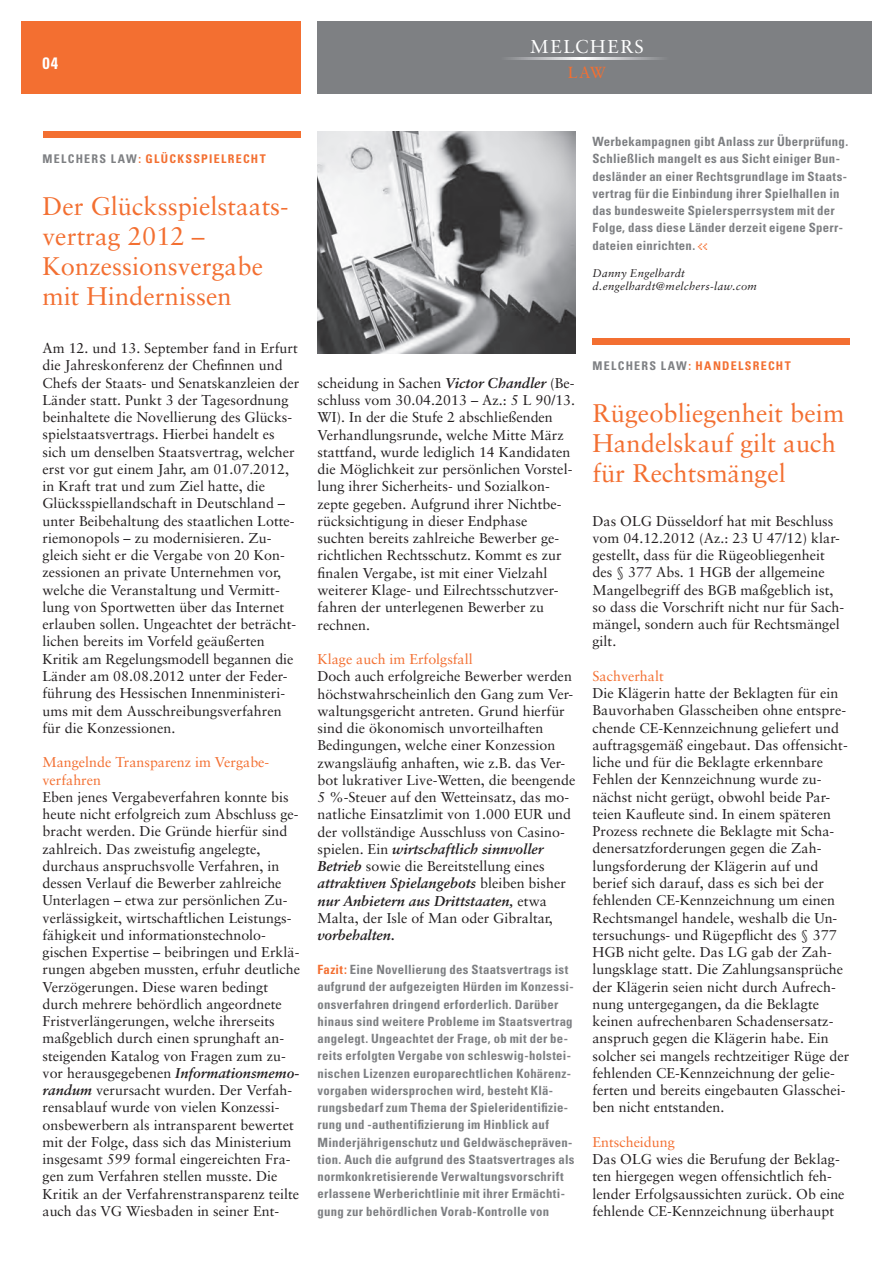
<style>
.page{position:relative;width:893px;height:1263px;background:#fff}
.page>*{position:absolute;margin:0;border:0;box-sizing:border-box;transform-origin:0 0}
.t1{font:25.5px/30px "Sabon";color:#f36f31}
.t2{font:18.6px "Sabon";letter-spacing:.085em;color:#fff}
.t3{font:700 condensed 16.5px "Univers";color:#fff}
.t4{font:16.05px "Sabon";color:#f36f31}
.t5{font:14.25px/17.2px "Sabon";color:#231f20}
.t6{font:14.25px/17.2px "Sabon";color:#f36f31}
.t7{font:italic 700 14.25px "Sabon";color:#231f20}
.t8{font:700 condensed 12.75px/17.2px "Univers";letter-spacing:.025em;color:#7e8083}
.t9{font:700 condensed 12px "Univers";letter-spacing:.105em;color:#f36f31}
.t10{font:italic 11.25px/12.8px "Sabon";letter-spacing:.02em;color:#231f20}
.s1{color:#7e8083}
.s2{font-weight:700;font-style:italic}
.s3{font-family:"Eboy EXT Alpha";font-weight:400;font-stretch:normal;font-size:10.5px;color:#f36f31}
.s4{color:#f36f31}
</style>
<div class="page">
<div style="left:21px;top:21px;width:279px;height:73px;background:#f36f31"></div>
<div style="left:317px;top:22px;width:555px;height:72px;background:#7e8083"></div>
<svg style="left:508px;top:58px;width:154px;height:2px"></svg>
<div style="left:43px;top:132px;width:257px;height:6px;background:#f36f31"></div>
<div style="left:592px;top:339px;width:258px;height:6px;background:#f36f31"></div>
<img style="left:317px;top:131px;width:258px;height:222px">
<p class="t3" style="left:43px;top:53px;width:17px">04</p>
<h2 class="t2" style="left:530px;top:36px;width:115px">MELCHERS</h2>
<p class="t4" style="left:568px;top:63px;width:40px">LAW</p>
<p class="t9" style="left:43px;top:152px;width:225px"><span class="s1">MELCHERS LAW</span>: GLÜCKSSPIELRECHT</p>
<h1 class="t1" style="left:43px;top:191px;width:248px">Der Glücksspielstaats&shy;vertrag 2012 –<br>Konzessionsvergabe mit Hindernissen</h1>
<p class="t5" style="left:43px;top:339px;width:258px">Am 12. und 13. September fand in Erfurt die Jahreskonferenz der Chefinnen und Chefs der Staats- und Senatskanzleien der Länder statt. Punkt 3 der Tagesordnung beinhaltete die Novellierung des Glücks&shy;spielstaatsvertrags. Hierbei handelt es sich um denselben Staatsvertrag, welcher erst vor gut einem Jahr, am 01.07.2012, in Kraft trat und zum Ziel hatte, die Glücksspiellandschaft in Deutschland – unter Beibehaltung des staatlichen Lotte&shy;riemonopols – zu modernisieren. Zu&shy;gleich sieht er die Vergabe von 20 Kon&shy;zessionen an private Unternehmen vor, welche die Veranstaltung und Vermitt&shy;lung von Sportwetten über das Internet erlauben sollen. Ungeachtet der beträcht&shy;lichen bereits im Vorfeld geäußerten Kritik am Regelungsmodell begannen die Länder am 08.08.2012 unter der Feder&shy;führung des Hessischen Innenministeri&shy;ums mit dem Ausschreibungsverfahren für die Konzessionen.</p>
<p class="t6" style="left:43px;top:753px;width:228px">Mangelnde Transparenz im Vergabe&shy;verfahren</p>
<p class="t5" style="left:43px;top:788px;width:259px">Eben jenes Vergabeverfahren konnte bis heute nicht erfolgreich zum Abschluss ge&shy;bracht werden. Die Gründe hierfür sind zahlreich. Das zweistufig angelegte, durchaus anspruchsvolle Verfahren, in dessen Verlauf die Bewerber zahlreiche Unterlagen – etwa zur persönlichen Zu&shy;verlässigkeit, wirtschaftlichen Leistungs&shy;fähigkeit und informationstechnolo&shy;gischen Expertise – beibringen und Erklä&shy;rungen abgeben mussten, erfuhr deutliche Verzögerungen. Diese waren bedingt durch mehrere behördlich angeordnete Fristverlängerungen, welche ihrerseits maßgeblich durch einen sprunghaft an&shy;steigenden Katalog von Fragen zum zu&shy;vor herausgegebenen <span class="s2">Informationsmemo&shy;randum</span> verursacht wurden. Der Verfah&shy;rensablauf wurde von vielen Konzessi&shy;onsbewerbern als intransparent bewertet mit der Folge, dass sich das Ministerium insgesamt 599 formal eingereichten Fra&shy;gen zum Verfahren stellen musste. Die Kritik an der Verfahrenstransparenz teilte auch das VG Wiesbaden in seiner Ent-</p>
<p class="t8" style="left:592px;top:133px;width:257px">Werbekampagnen gibt Anlass zur Überprüfung.<br>Schließlich mangelt es aus Sicht einiger Bun&shy;desländer an einer Rechtsgrundlage im Staats&shy;vertrag für die Einbindung ihrer Spielhallen in das bundesweite Spielersperrsystem mit der Folge, dass diese Länder derzeit eigene Sperr&shy;dateien einrichten. <span class="s3">&lt;&lt;</span></p>
<p class="t10" style="left:592px;top:267px;width:166px">Danny Engelhardt d.engelhardt@melchers-law.com</p>
<p class="t5" style="left:317px;top:374px;width:259px">scheidung in Sachen <span class="s2">Victor Chandler</span> (Be&shy;schluss vom 30.04.2013 – Az.: 5 L 90/13.<br>WI). In der die Stufe 2 abschließenden Verhandlungsrunde, welche Mitte März stattfand, wurde lediglich 14 Kandidaten die Möglichkeit zur persönlichen Vorstel&shy;lung ihrer Sicherheits- und Sozialkon&shy;zepte gegeben. Aufgrund ihrer Nichtbe&shy;rücksichtigung in dieser Endphase suchten bereits zahlreiche Bewerber ge&shy;richtlichen Rechtsschutz. Kommt es zur finalen Vergabe, ist mit einer Vielzahl weiterer Klage- und Eilrechtsschutzver&shy;fahren der unterlegenen Bewerber zu rechnen.</p>
<p class="t6" style="left:317px;top:650px;width:157px">Klage auch im Erfolgsfall</p>
<p class="t5" style="left:317px;top:667px;width:259px">Doch auch erfolgreiche Bewerber werden höchstwahrscheinlich den Gang zum Ver&shy;waltungsgericht antreten. Grund hierfür sind die ökonomisch unvorteilhaften Bedingungen, welche einer Konzession zwangsläufig anhaften, wie z.B. das Ver&shy;bot lukrativer Live-Wetten, die beengende 5 %-Steuer auf den Wetteinsatz, das mo&shy;natliche Einsatzlimit von 1.000 EUR und der vollständige Ausschluss von Casino&shy;spielen. Ein <span class="s2">wirtschaftlich sinnvoller Betrieb</span> sowie die Bereitstellung eines <span class="s2">attraktiven Spielangebots</span> bleiben bisher <span class="s2">nur Anbietern aus Drittstaaten,</span> etwa Malta, der Isle of Man oder Gibraltar,</p>
<p class="t7" style="left:317px;top:926px;width:79px">vorbehalten.</p>
<p class="t8" style="left:317px;top:961px;width:259px"><span class="s4">Fazit:</span> Eine Novellierung des Staatsvertrags ist aufgrund der aufgezeigten Hürden im Konzessi&shy;onsverfahren dringend erforderlich. Darüber hinaus sind weitere Probleme im Staatsvertrag angelegt. Ungeachtet der Frage, ob mit der be&shy;reits erfolgten Vergabe von schleswig-holstei&shy;nischen Lizenzen europarechtlichen Kohärenz&shy;vorgaben widersprochen wird, besteht Klä&shy;rungsbedarf zum Thema der Spieleridentifizie&shy;rung und -authentifizierung im Hinblick auf Minderjährigenschutz und Geldwäschepräven&shy;tion. Auch die aufgrund des Staatsvertrages als normkonkretisierende Verwaltungsvorschrift erlassene Werberichtlinie mit ihrer Ermächti&shy;gung zur behördlichen Vorab-Kontrolle von</p>
<p class="t9" style="left:592px;top:359px;width:200px"><span class="s1">MELCHERS LAW</span>: HANDELSRECHT</p>
<h1 class="t1" style="left:592px;top:398px;width:253px">Rügeobliegenheit beim<br>Handelskauf gilt auch für Rechtsmängel</h1>
<p class="t5" style="left:592px;top:512px;width:253px">Das OLG Düsseldorf hat mit Beschluss vom 04.12.2012 (Az.: 23 U 47/12) klar&shy;gestellt, dass für die Rügeobliegenheit des § 377 Abs. 1 HGB der allgemeine Mangelbegriff des BGB maßgeblich ist, so dass die Vorschrift nicht nur für Sach&shy;mängel, sondern auch für Rechtsmängel gilt.</p>
<p class="t6" style="left:592px;top:667px;width:73px">Sachverhalt</p>
<p class="t5" style="left:592px;top:684px;width:258px">Die Klägerin hatte der Beklagten für ein Bauvorhaben Glasscheiben ohne entspre&shy;chende CE-Kennzeichnung geliefert und auftragsgemäß eingebaut. Das offensicht&shy;liche und für die Beklagte erkennbare Fehlen der Kennzeichnung wurde zu&shy;nächst nicht gerügt, obwohl beide Par&shy;teien Kaufleute sind. In einem späteren Prozess rechnete die Beklagte mit Scha&shy;denersatzforderungen gegen die Zah&shy;lungsforderung der Klägerin auf und berief sich darauf, dass es sich bei der fehlenden CE-Kennzeichnung um einen Rechtsmangel handele, weshalb die Un&shy;tersuchungs- und Rügepflicht des § 377<br>HGB nicht gelte. Das LG gab der Zah&shy;lungsklage statt. Die Zahlungsansprüche der Klägerin seien nicht durch Aufrech&shy;nung untergegangen, da die Beklagte keinen aufrechenbaren Schadensersatz&shy;anspruch gegen die Klägerin habe. Ein solcher sei mangels rechtzeitiger Rüge der fehlenden CE-Kennzeichnung der gelie&shy;ferten und bereits eingebauten Glasschei&shy;ben nicht entstanden.</p>
<p class="t6" style="left:592px;top:1133px;width:84px">Entscheidung</p>
<p class="t5" style="left:592px;top:1150px;width:254px">Das OLG wies die Berufung der Beklag&shy;ten hiergegen wegen offensichtlich feh&shy;lender Erfolgsaussichten zurück. Ob eine fehlende CE-Kennzeichnung überhaupt</p>
</div>
